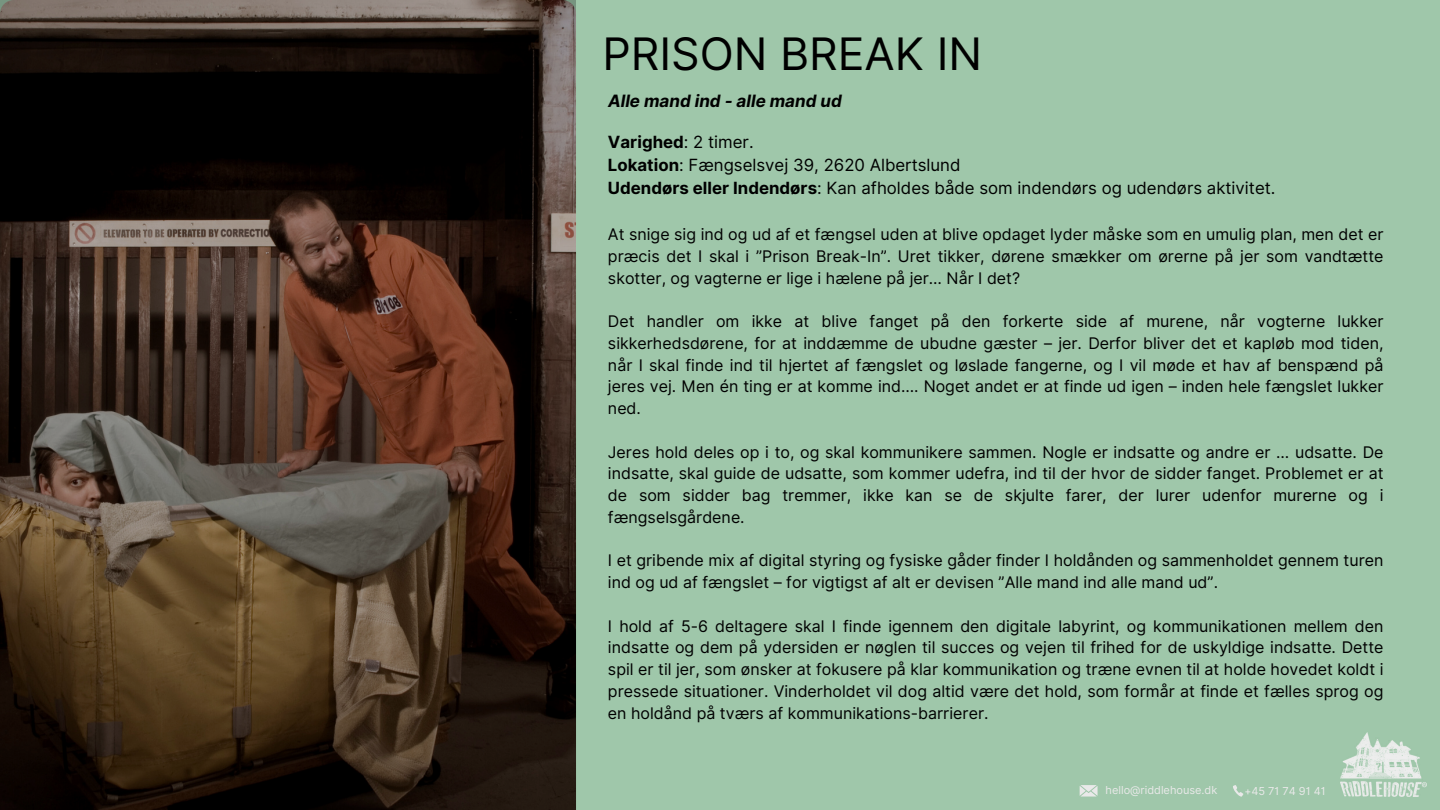
<style>
.page{position:relative;width:1440px;height:810px;background:#9fc7aa}
.page>*{position:absolute;margin:0;border:0;box-sizing:border-box;transform-origin:0 0}
.t1{font:44.8px "Inter";color:#000}
.t2{font:italic 700 17px "Inter";color:#000}
.t3{font:16.8px/23.2px "Inter";color:#000}
.t4{font:16px/21.8px "Inter";color:#000;text-align:justify}
.t5{font:11px "Inter";color:#e9e9e9}
.s1{font-weight:700}
</style>
<div class="page">
<img style="left:1340px;top:733px;width:87px;height:63px">
<svg style="left:0;top:0;width:576px;height:810px;background:#3b2b20"></svg>
<svg style="left:1233px;top:785px;width:10px;height:12px"></svg>
<svg style="left:1080px;top:785px;width:18px;height:11px"></svg>
<h1 class="t1" style="left:602px;top:21px;width:381px">PRISON BREAK IN</h1>
<p class="t2" style="left:608px;top:89px;width:235px">Alle mand ind - alle mand ud</p>
<p class="t3" style="left:608px;top:130px;width:669px"><span class="s1">Varighed</span>: 2 timer.<br><span class="s1">Lokation</span>: Fængselsvej 39, 2620 Albertslund<br><span class="s1">Udendørs eller Indendørs</span>: Kan afholdes både som indendørs og udendørs aktivitet.</p>
<p class="t4" style="left:608px;top:224px;width:777px">At snige sig ind og ud af et fængsel uden at blive opdaget lyder måske som en umulig plan, men det er præcis det I skal i ”Prison Break-In”. Uret tikker, dørene smækker om ørerne på jer som vandtætte skotter, og vagterne er lige i hælene på jer… Når I det?</p>
<p class="t4" style="left:608px;top:311px;width:777px">Det handler om ikke at blive fanget på den forkerte side af murene, når vogterne lukker sikkerhedsdørene, for at inddæmme de ubudne gæster – jer. Derfor bliver det et kapløb mod tiden, når I skal finde ind til hjertet af fængslet og løslade fangerne, og I vil møde et hav af benspænd på jeres vej. Men én ting er at komme ind…. Noget andet er at finde ud igen – inden hele fængslet lukker ned.</p>
<p class="t4" style="left:608px;top:441px;width:777px">Jeres hold deles op i to, og skal kommunikere sammen. Nogle er indsatte og andre er … udsatte. De indsatte, skal guide de udsatte, som kommer udefra, ind til der hvor de sidder fanget. Problemet er at de som sidder bag tremmer, ikke kan se de skjulte farer, der lurer udenfor murerne og i fængselsgårdene.</p>
<p class="t4" style="left:608px;top:550px;width:777px">I et gribende mix af digital styring og fysiske gåder finder I holdånden og sammenholdet gennem turen ind og ud af fængslet – for vigtigst af alt er devisen ”Alle mand ind alle mand ud”.</p>
<p class="t4" style="left:608px;top:615px;width:777px">I hold af 5-6 deltagere skal I finde igennem den digitale labyrint, og kommunikationen mellem den indsatte og dem på ydersiden er nøglen til succes og vejen til frihed for de uskyldige indsatte. Dette spil er til jer, som ønsker at fokusere på klar kommunikation og træne evnen til at holde hovedet koldt i pressede situationer. Vinderholdet vil dog altid være det hold, som formår at finde et fælles sprog og en holdånd på tværs af kommunikations-barrierer.</p>
<p class="t5" style="left:1106px;top:782px;width:113px">hello@riddlehouse.dk</p>
<p class="t5" style="left:1244px;top:783px;width:83px">+45 71 74 91 41</p>
</div>
